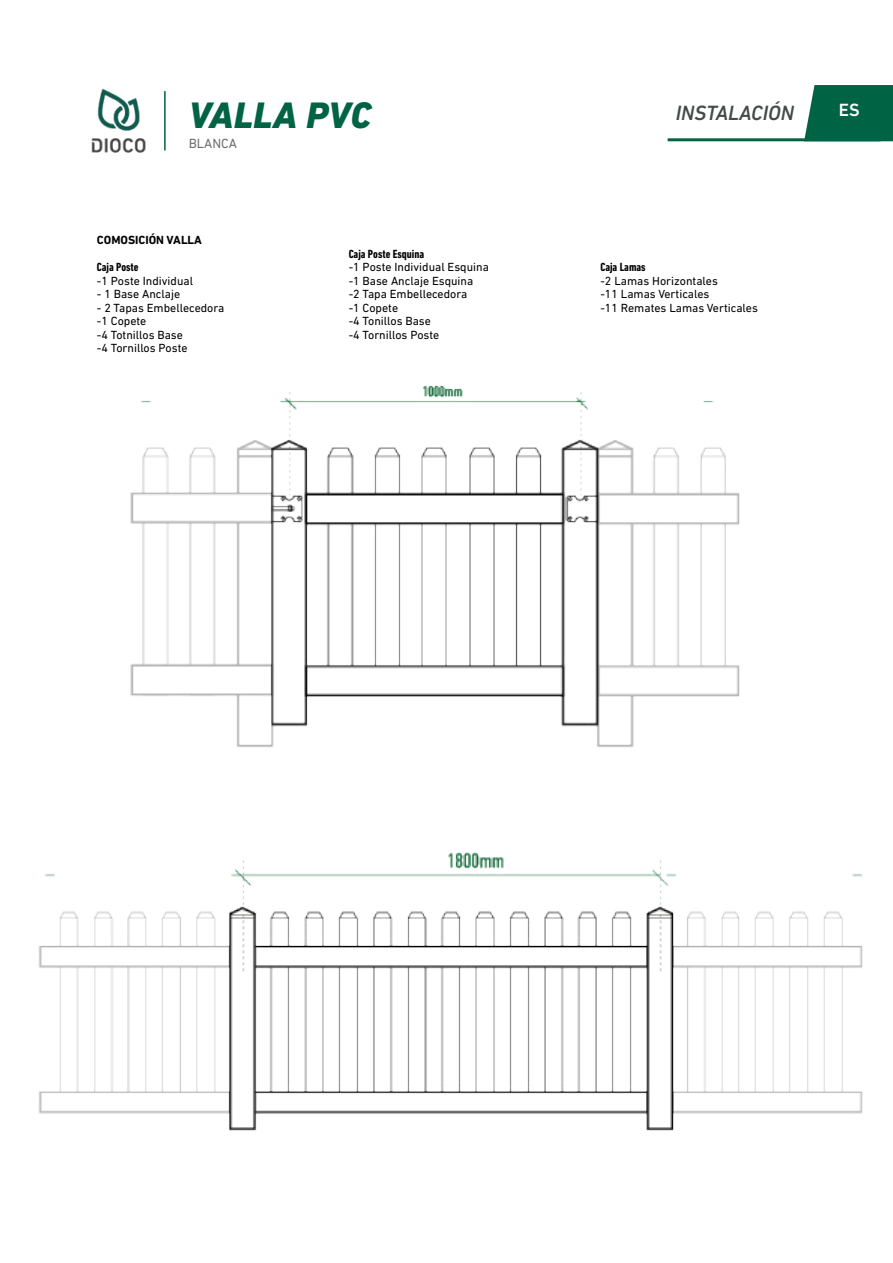
<style>
.page{position:relative;width:893px;height:1263px;background:#fff}
.page>*{position:absolute;margin:0;border:0;box-sizing:border-box;transform-origin:0 0}
.t1{font:italic 800 37.5px "DIN Next LT Pro";color:#006444}
.t2{font:italic 500 21px "DIN Next LT Pro";color:#454a47}
.t3{font:500 18px "DIN Next LT Pro";color:#fff}
.t4{font:13.5px "DIN Next LT Pro";color:#71706f}
.t5{font:12px/13.5px "DIN Next LT Pro";color:#000}
.t6{font:700 condensed 12px "DIN Next LT Pro";color:#000}
.t7{font:700 12px "DIN Next LT Pro";color:#000}
</style>
<div class="page">
<img style="left:39px;top:85px;width:854px;height:1046px">
<h1 class="t1" style="left:189px;top:93px;width:184px">VALLA PVC</h1>
<p class="t4" style="left:189px;top:136px;width:50px">BLANCA</p>
<h2 class="t2" style="left:676px;top:101px;width:119px">INSTALACIÓN</h2>
<p class="t7" style="left:97px;top:233px;width:107px">COMOSICIÓN VALLA</p>
<p class="t6" style="left:97px;top:260px;width:43px">Caja Poste</p>
<p class="t5" style="left:97px;top:274px;width:98px">-1 Poste Individual</p>
<p class="t5" style="left:97px;top:287px;width:85px">- 1 Base Anclaje</p>
<p class="t5" style="left:97px;top:301px;width:129px">- 2 Tapas Embellecedora -1 Copete<br>-4 Totnillos Base<br>-4 Tornillos Poste</p>
<p class="t6" style="left:349px;top:247px;width:77px">Caja Poste Esquina</p>
<p class="t5" style="left:349px;top:260px;width:142px">-1 Poste Individual Esquina -1 Base Anclaje Esquina<br>-2 Tapa Embellecedora<br>-1 Copete<br>-4 Tonillos Base<br>-4 Tornillos Poste</p>
<p class="t6" style="left:600px;top:260px;width:47px">Caja Lamas</p>
<p class="t5" style="left:600px;top:274px;width:159px">-2 Lamas Horizontales<br>-11 Lamas Verticales<br>-11 Remates Lamas Verticales</p>
<h3 class="t3" style="left:839px;top:99px;width:22px">ES</h3>
</div>
